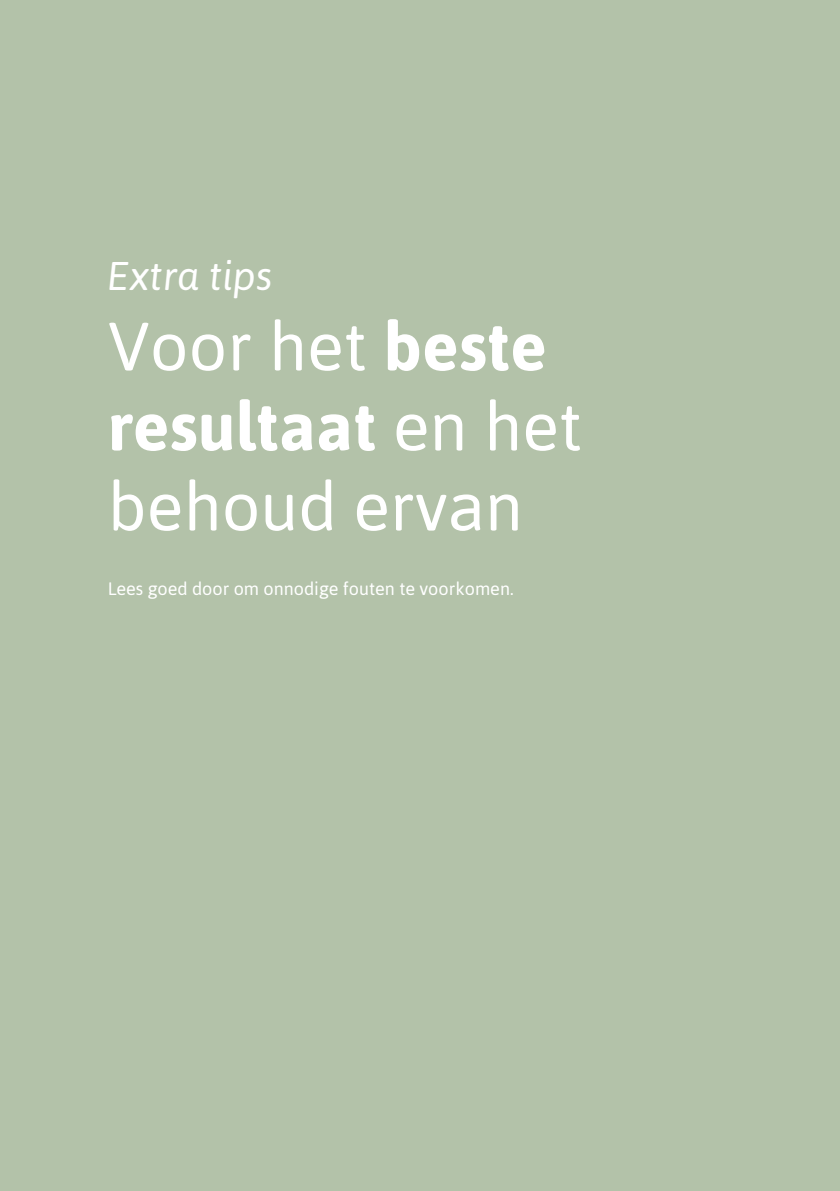
<style>
.page{position:relative;width:840px;height:1191px;background:#fff}
.page>*{position:absolute;margin:0;border:0;box-sizing:border-box;transform-origin:0 0}
.t1{font:68px/80px "Asap";color:#fff}
.t2{font:italic 40px "Asap";color:#fff}
.t3{font:18px "Asap";color:#fff}
.s1{font-weight:700}
</style>
<div class="page">
<div style="left:0;top:0;width:839px;height:1190px;background:#b3c2a9"></div>
<p class="t2" style="left:108px;top:253px;width:166px">Extra tips</p>
<p class="t1" style="left:108px;top:306px;width:475px">Voor het <span class="s1">beste resultaat</span> en het behoud ervan</p>
<p class="t3" style="left:108px;top:578px;width:407px">Lees goed door om onnodige fouten te voorkomen.</p>
</div>
